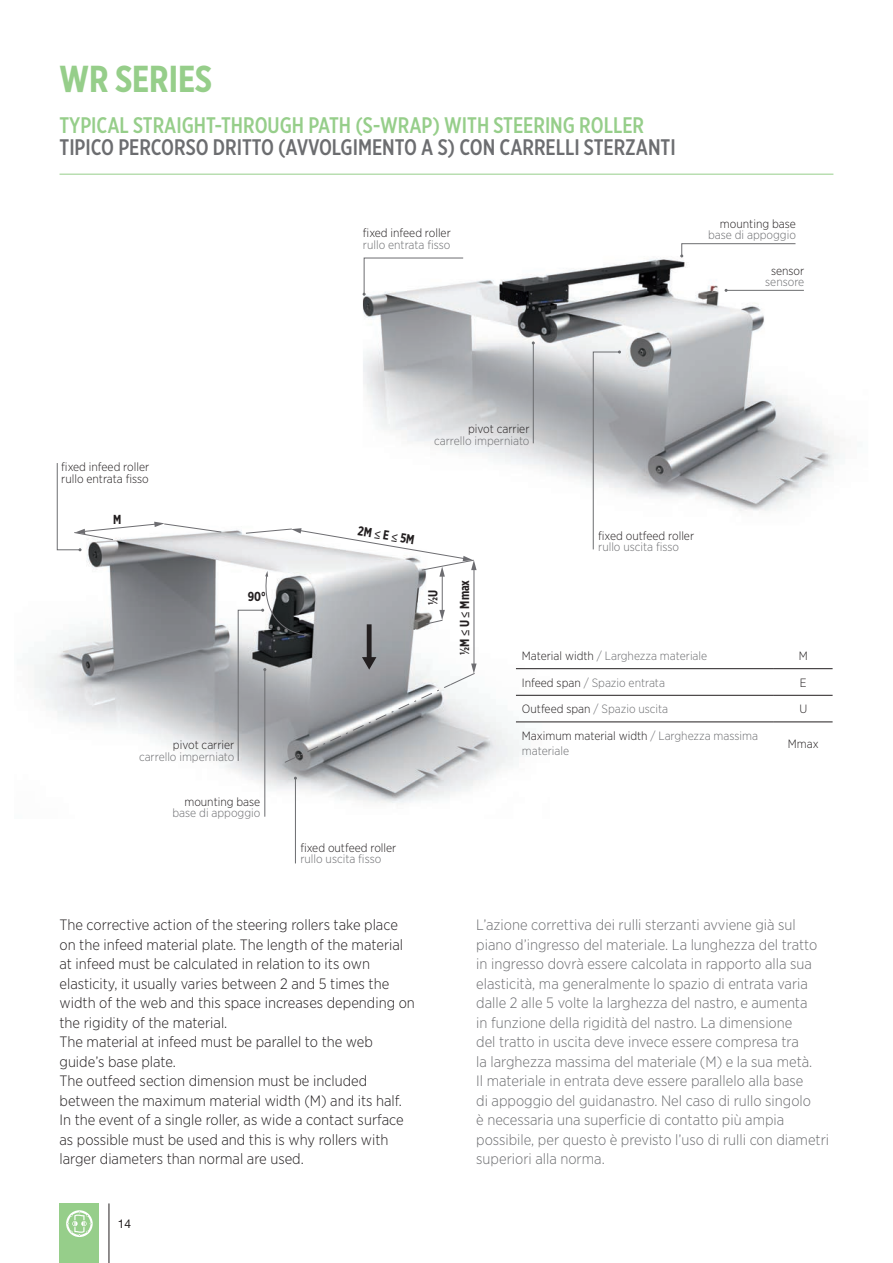
<style>
.page{position:relative;width:893px;height:1263px;background:#fff}
.page>*{position:absolute;margin:0;border:0;box-sizing:border-box;transform-origin:0 0}
.TitTabellaEng{font:700 37.5px "Gotham X Narrow";color:#96ce8a}
.TitTabellaEng-2{font:500 22.5px "Gotham X Narrow";color:#6c6d70}
.TitTabellaEng-3{font:500 22.5px "Gotham X Narrow";color:#96ce8a}
.t1{font:300 15px/19.5px "Gotham Narrow";color:#6c6d70}
.t2{font:300 15px/19.5px "Gotham Narrow";color:#231f20}
.t3{font:700 13.05px "Gotham X Narrow";color:#231f20}
.t4{font:300 12px/15px "Gotham Narrow";color:#6c6d70}
.t5{font:300 12px "Gotham Narrow";color:#231f20}
.t6{font:12px "Helvetica Neue LT Pro";color:#231f20}
.s1{font-family:"Helvetica Neue LT Std";font-stretch:condensed}
.s2{color:#231f20}
</style>
<div class="page">
<hr style="left:109px;top:1203px;width:1px;height:60px;background:#231f20">
<div style="left:60px;top:1203px;width:39px;height:60px;background:#96ce8a"></div>
<svg style="left:66px;top:1210px;width:27px;height:27px"></svg>
<img style="left:34px;top:530px;width:515px;height:287px">
<svg style="left:56px;top:463px;width:166px;height:88px"></svg>
<hr style="left:295px;top:778px;width:1px;height:85px;background:#6c6d70">
<hr style="left:264px;top:669px;width:1px;height:148px;background:#6c6d70">
<svg style="left:237px;top:528px;width:240px;height:236px"></svg>
<img style="left:363px;top:257px;width:482px;height:254px">
<svg style="left:363px;top:257px;width:101px;height:39px"></svg>
<hr style="left:726px;top:290px;width:78px;height:1px;background:#6c6d70">
<svg style="left:680px;top:243px;width:116px;height:14px"></svg>
<svg style="left:592px;top:350px;width:29px;height:200px"></svg>
<hr style="left:533px;top:343px;width:1px;height:100px;background:#6c6d70">
<hr style="left:516px;top:668px;width:258px;height:1px;background:#231f20">
<hr style="left:774px;top:668px;width:59px;height:1px;background:#231f20">
<hr style="left:516px;top:695px;width:258px;height:1px;background:#231f20">
<hr style="left:774px;top:695px;width:59px;height:1px;background:#231f20">
<hr style="left:516px;top:722px;width:258px;height:1px;background:#231f20">
<hr style="left:774px;top:722px;width:59px;height:1px;background:#231f20">
<hr style="left:60px;top:174px;width:773px;height:1px;background:#96ce8a">
<p class="TitTabellaEng" style="left:60px;top:56px;width:154px">WR SERIES</p>
<p class="TitTabellaEng-3" style="left:60px;top:111px;width:586px">TYPICAL STRAIGHT-THROUGH PATH (S-WRAP) WITH STEERING ROLLER</p>
<p class="TitTabellaEng-2" style="left:60px;top:134px;width:618px">TIPICO PERCORSO DRITTO (AVVOLGIMENTO A S) CON CARRELLI STERZANTI</p>
<p class="t5" style="left:363px;top:226px;width:89px">fixed infeed roller</p>
<p class="t4" style="left:363px;top:237px;width:89px">rullo entrata fisso</p>
<p class="t5" style="left:720px;top:216px;width:77px">mounting base</p>
<p class="t4" style="left:708px;top:227px;width:89px">base di appoggio</p>
<p class="t5" style="left:771px;top:263px;width:35px">sensor</p>
<p class="t4" style="left:765px;top:274px;width:41px">sensore</p>
<p class="t5" style="left:61px;top:460px;width:89px">fixed infeed roller</p>
<p class="t5" style="left:61px;top:471px;width:89px">rullo entrata fisso</p>
<p class="t3" style="left:113px;top:511px;width:10px">M</p>
<p class="t5" style="left:468px;top:422px;width:63px">pivot carrier</p>
<p class="t4" style="left:434px;top:433px;width:97px">carrello imperniato</p>
<p class="t3" style="left:359px;top:523px;width:59px;rotate:9deg">2M<span class="s1">≤</span>E<span class="s1">≤</span>5M</p>
<p class="t5" style="left:598px;top:528px;width:97px">fixed outfeed roller</p>
<p class="t4" style="left:598px;top:539px;width:82px">rullo uscita fisso</p>
<p class="t3" style="left:248px;top:588px;width:19px">90°</p>
<p class="t3" style="left:425px;top:605px;width:17px;rotate:-90deg">½U</p>
<p class="t5" style="left:173px;top:738px;width:63px">pivot carrier</p>
<p class="t4" style="left:139px;top:749px;width:97px">carrello imperniato</p>
<p class="t5" style="left:184px;top:795px;width:77px">mounting base</p>
<p class="t4" style="left:172px;top:805px;width:89px">base di appoggio</p>
<p class="t5" style="left:300px;top:840px;width:97px">fixed outfeed roller</p>
<p class="t4" style="left:300px;top:851px;width:82px">rullo uscita fisso</p>
<p class="t2" style="left:60px;top:915px;width:357px">The corrective action of the steering rollers take place on the infeed material plate. The length of the material at infeed must be calculated in relation to its own elasticity, it usually varies between 2 and 5 times the width of the web and this space increases depending on the rigidity of the material.</p>
<p class="t2" style="left:60px;top:1032px;width:315px">The material at infeed must be parallel to the web guide’s base plate.</p>
<p class="t2" style="left:60px;top:1071px;width:346px">The outfeed section dimension must be included between the maximum material width (M) and its half.<br>In the event of a single roller, as wide a contact surface as possible must be used and this is why rollers with larger diameters than normal are used.</p>
<p class="t6" style="left:118px;top:1216px;width:15px">14</p>
<p class="t3" style="left:457px;top:655px;width:77px;rotate:-90deg">½M<span class="s1">≤</span>U<span class="s1">≤</span>Mmax</p>
<p class="t4" style="left:522px;top:648px;width:187px"><span class="s2">Material width</span> / Larghezza materiale</p>
<p class="t5" style="left:799px;top:649px;width:10px">M</p>
<p class="t4" style="left:522px;top:675px;width:145px"><span class="s2">Infeed span</span> / Spazio entrata</p>
<p class="t5" style="left:800px;top:675px;width:8px">E</p>
<p class="t4" style="left:522px;top:701px;width:148px"><span class="s2">Outfeed span</span> / Spazio uscita</p>
<p class="t5" style="left:799px;top:702px;width:9px">U</p>
<p class="t4" style="left:522px;top:728px;width:238px"><span class="s2">Maximum material width</span> / Larghezza massima materiale</p>
<p class="t5" style="left:788px;top:736px;width:32px">Mmax</p>
<p class="t1" style="left:476px;top:915px;width:354px">L’azione correttiva dei rulli sterzanti avviene già sul piano d’ingresso del materiale. La lunghezza del tratto in ingresso dovrà essere calcolata in rapporto alla sua elasticità, ma generalmente lo spazio di entrata varia dalle 2 alle 5 volte la larghezza del nastro, e aumenta<br>in funzione della rigidità del nastro. La dimensione<br>del tratto in uscita deve invece essere compresa tra<br>la larghezza massima del materiale (M) e la sua metà.<br>Il materiale in entrata deve essere parallelo alla base<br>di appoggio del guidanastro. Nel caso di rullo singolo<br>è necessaria una superficie di contatto più ampia possibile, per questo è previsto l’uso di rulli con diametri superiori alla norma.</p>
</div>
